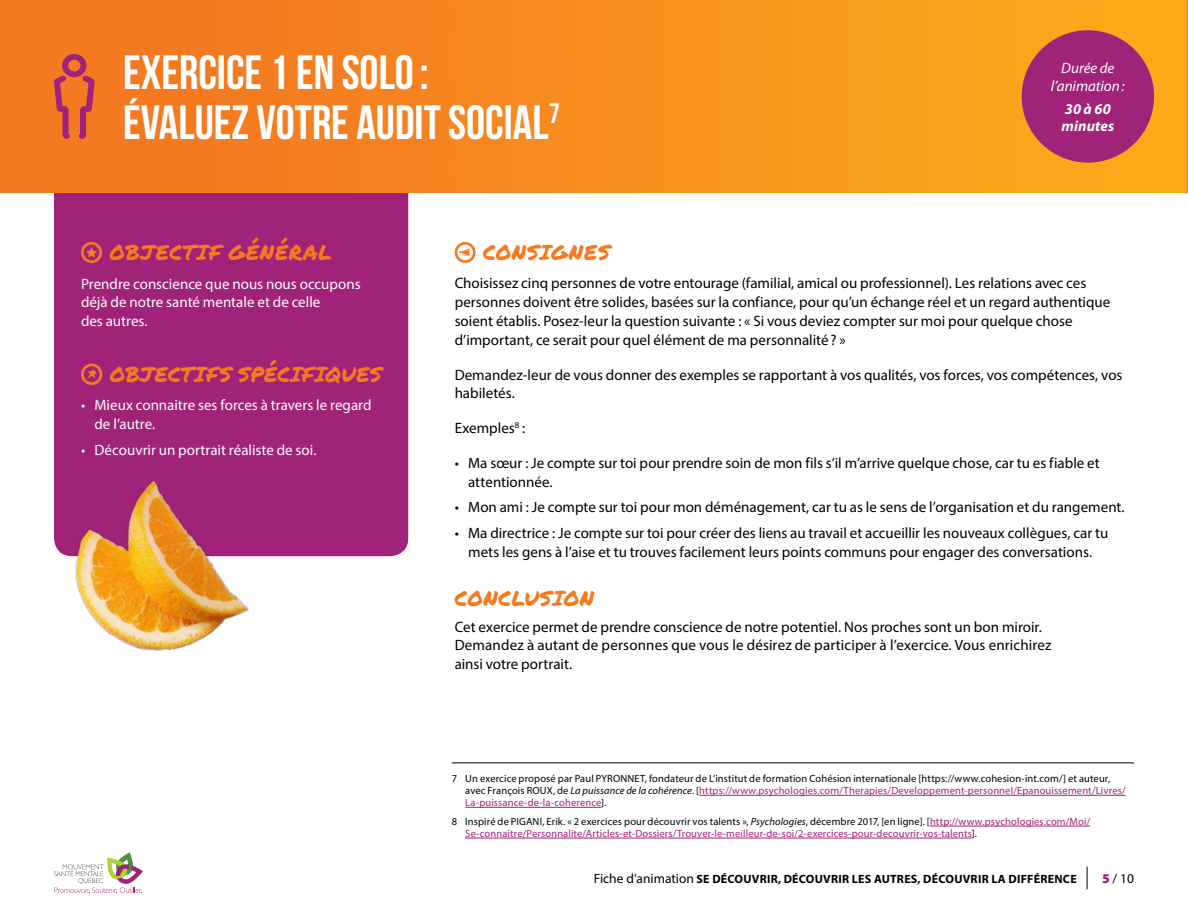
<style>
.page{position:relative;width:1188px;height:918px;background:#fff}
.page>*{position:absolute;margin:0;border:0;box-sizing:border-box;transform-origin:0 0}
.t1{font:48px/49.5px "Bebas Neue";color:#fff}
.t2{font:21px "Permanent Marker";letter-spacing:.025em;color:#f47920}
.t3{font:15px/18.8px "Myriad Pro";color:#000}
.t4{font:15px/18.8px "Myriad Pro";color:#fff}
.t5{font:italic 15px/18px "Myriad Pro";color:#fff;text-align:center}
.t6{font:italic 700 15px/16.5px "Myriad Pro";letter-spacing:.005em;color:#fff}
.t7{font:13.5px "Myriad Pro";color:#000}
.t8{font:700 12px "Myriad Pro";letter-spacing:.02em;color:#000}
.t9{font:10.5px/12px "Myriad Pro";letter-spacing:.015em;color:#000}
.t10{font:10.5px/12px "Myriad Pro";letter-spacing:.01em;color:#a12279}
.s1{font-style:italic}
.s2{color:#a12279}
.s3{color:#000}
.s4{font-style:italic;color:#000}
.s5{font-weight:400;font-size:13.5px}
.s6{font-weight:900;color:#a12279}
</style>
<div class="page">
<svg style="left:54px;top:853px;width:88px;height:40px"></svg>
<svg style="left:1087px;top:867px;width:1px;height:22px"></svg>
<div style="left:54px;top:139px;width:354px;height:417px;background:#a12279;border-radius:18px"></div>
<img style="left:0;top:0;width:1188px;height:193px">
<div style="left:1022px;top:30px;width:132px;height:133px;background:#a12279;border-radius:50%"></div>
<svg style="left:81px;top:242px;width:21px;height:21px"></svg>
<svg style="left:81px;top:364px;width:21px;height:21px"></svg>
<svg style="left:455px;top:242px;width:21px;height:21px"></svg>
<hr style="left:699px;top:795px;width:427px;height:1px;background:#a12279">
<hr style="left:465px;top:807px;width:136px;height:1px;background:#a12279">
<hr style="left:930px;top:826px;width:160px;height:1px;background:#a12279">
<hr style="left:465px;top:838px;width:507px;height:1px;background:#a12279">
<hr style="left:452px;top:762px;width:682px;height:1px;background:#000">
<svg style="left:54px;top:54px;width:41px;height:85px;background:#d75b3d"></svg>
<img style="left:54px;top:480px;width:223px;height:171px">
<h1 class="t1" style="left:123px;top:47px;width:438px">EXERCICE 1 EN SOLO:<br>ÉVALUEZ VOTRE AUDIT SOCIAL<sup>7</sup></h1>
<p class="t5" style="left:1051px;top:59px;width:75px">Durée de l’animation:</p>
<p class="t6" style="left:1061px;top:101px;width:54px">30 à 60 minutes</p>
<h2 class="t2" style="left:110px;top:237px;width:224px">OBJECTIF GÉNÉRAL</h2>
<p class="t4" style="left:81px;top:274px;width:281px">Prendre conscience que nous nous occupons déjà de notre santé mentale et de celle<br>des autres.</p>
<h2 class="t2" style="left:110px;top:359px;width:274px">OBJECTIFS SPÉCIFIQUES</h2>
<p class="t4" style="left:94px;top:396px;width:279px;text-indent:-14px">• Mieux connaitre ses forces à travers le regard de l’autre.</p>
<p class="t4" style="left:81px;top:440px;width:237px">• Découvrir un portrait réaliste de soi.</p>
<h2 class="t2" style="left:483px;top:237px;width:129px">CONSIGNES</h2>
<p class="t3" style="left:455px;top:274px;width:657px">Choisissez cinq personnes de votre entourage (familial, amical ou professionnel). Les relations avec ces personnes doivent être solides, basées sur la confiance, pour qu’un échange réel et un regard authentique soient établis. Posez-leur la question suivante : « Si vous deviez compter sur moi pour quelque chose d’important, ce serait pour quel élément de ma personnalité? »</p>
<p class="t3" style="left:455px;top:365px;width:669px">Demandez-leur de vous donner des exemples se rapportant à vos qualités, vos forces, vos compétences, vos habiletés.</p>
<p class="t3" style="left:455px;top:419px;width:72px">Exemples<sup>8</sup> :</p>
<p class="t3" style="left:468px;top:454px;width:633px;text-indent:-14px">• Ma sœur : Je compte sur toi pour prendre soin de mon fils s’il m’arrive quelque chose, car tu es fiable et attentionnée.</p>
<p class="t3" style="left:455px;top:498px;width:672px">• Mon ami : Je compte sur toi pour mon déménagement, car tu as le sens de l’organisation et du rangement.</p>
<p class="t3" style="left:455px;top:523px;width:655px;text-align:center">• Ma directrice : Je compte sur toi pour créer des liens au travail et accueillir les nouveaux collègues, car tu mets les gens à l’aise et tu trouves facilement leurs points communs pour engager des conversations.</p>
<h2 class="t2" style="left:455px;top:583px;width:141px">CONCLUSION</h2>
<p class="t3" style="left:455px;top:617px;width:598px">Cet exercice permet de prendre conscience de notre potentiel. Nos proches sont un bon miroir.<br>Demandez à autant de personnes que vous le désirez de participer à l’exercice. Vous enrichirez ainsi votre portrait.</p>
<p class="t9" style="left:465px;top:773px;width:662px;text-indent:-14px">7 Un exercice proposé par Paul PYRONNET, fondateur de L’institut de formation Cohésion internationale [https://www.cohesion-int.com/] et auteur, avec François ROUX, de <span class="s1">La puissance de la cohérence</span>. [<span class="s2">https://www.psychologies.com/Therapies/Developpement-personnel/Epanouissement/Livres/<br>La-puissance-de-la-coherence</span>].</p>
<p class="t10" style="left:465px;top:815px;width:626px;text-indent:-14px"><span class="s3">8 Inspiré de PIGANI, Erik. « 2 exercices pour découvrir vos talents »,</span> <span class="s4">Psychologies</span><span class="s3">, décembre 2017, [en ligne]. [</span>http://www.psychologies.com/Moi/<br>Se-connaitre/Personnalite/Articles-et-Dossiers/Trouver-le-meilleur-de-soi/2-exercices-pour-decouvrir-vos-talents<span class="s3">].</span></p>
<p class="t8" style="left:594px;top:871px;width:484px"><span class="s5">Fiche d’animation</span> SE DÉCOUVRIR, DÉCOUVRIR LES AUTRES, DÉCOUVRIR LA DIFFÉRENCE</p>
<p class="t7" style="left:1102px;top:870px;width:33px"><span class="s6">5</span>/ 10</p>
</div>
